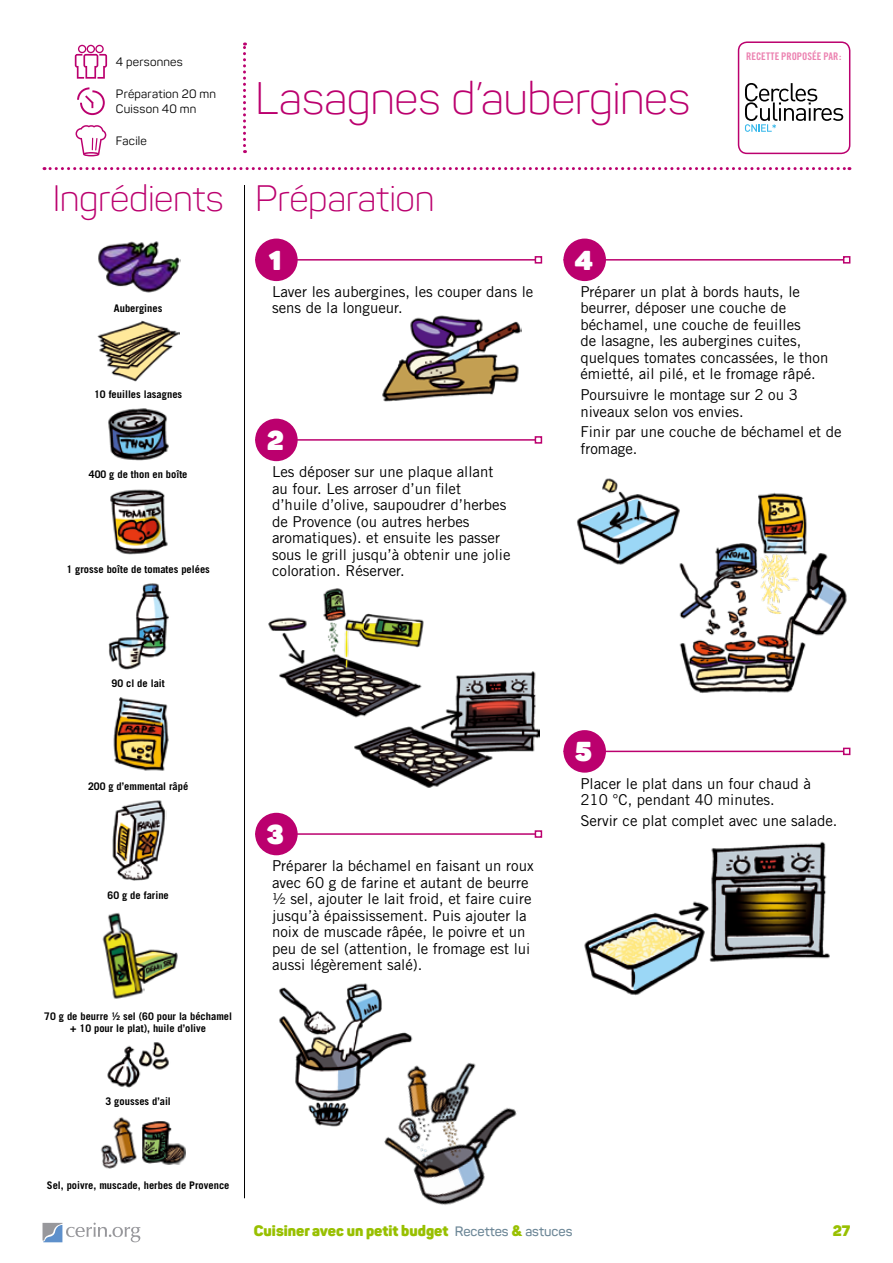
<style>
.page{position:relative;width:893px;height:1263px;background:#fff}
.page>*{position:absolute;margin:0;border:0;box-sizing:border-box;transform-origin:0 0}
.t1{font:300 45px "Panton";letter-spacing:-.01em;color:#bb006e}
.t2{font:300 36.3px "Panton";letter-spacing:-.005em;color:#bb006e}
.t3{font:800 27px "Panton";color:#fff}
.t4{font:15px/16.5px "Trade Gothic LT";color:#000}
.t5{font:900 15px "Panton";color:#98c000}
.t6{font:12px/15px "Panton";letter-spacing:.015em;color:#000}
.t7{font:700 10.5px/12px "Trade Gothic LT";color:#000;text-align:center}
.t8{font:10.5px "Trade Gothic LT Bold Cond Twenty";letter-spacing:.005em;color:#ec82b1}
.s1{font-weight:600;font-size:13.5px;color:#6e8898}
</style>
<div class="page">
<svg style="left:43px;top:1222px;width:97px;height:20px"></svg>
<svg style="left:76px;top:125px;width:30px;height:31px"></svg>
<svg style="left:75px;top:45px;width:32px;height:34px"></svg>
<svg style="left:77px;top:87px;width:28px;height:28px"></svg>
<hr style="left:244px;top:185px;width:1px;height:1013px;background:#000">
<svg style="left:243px;top:43px;width:3px;height:110px"></svg>
<svg style="left:44px;top:167px;width:806px;height:3px"></svg>
<img style="left:113px;top:697px;width:56px;height:74px">
<img style="left:107px;top:1042px;width:62px;height:46px">
<img style="left:98px;top:241px;width:82px;height:52px">
<img style="left:112px;top:800px;width:54px;height:81px">
<img style="left:97px;top:320px;width:83px;height:61px">
<img style="left:146px;top:949px;width:32px;height:34px">
<img style="left:102px;top:912px;width:44px;height:87px">
<img style="left:108px;top:583px;width:61px;height:87px">
<img style="left:171px;top:1144px;width:14px;height:20px">
<img style="left:144px;top:1121px;width:27px;height:43px">
<img style="left:101px;top:1117px;width:43px;height:52px">
<img style="left:108px;top:408px;width:61px;height:53px">
<img style="left:110px;top:489px;width:58px;height:66px">
<img style="left:382px;top:315px;width:140px;height:87px">
<img style="left:268px;top:588px;width:156px;height:129px">
<img style="left:353px;top:669px;width:187px;height:119px">
<img style="left:279px;top:983px;width:127px;height:144px">
<img style="left:360px;top:1033px;width:157px;height:172px">
<img style="left:577px;top:478px;width:96px;height:87px">
<img style="left:673px;top:492px;width:174px;height:201px">
<img style="left:584px;top:841px;width:246px;height:155px">
<div style="left:738px;top:41px;width:112px;height:113px;border:2px solid #bb006e;border-radius:9px"></div>
<svg style="left:745px;top:83px;width:98px;height:49px"></svg>
<hr style="left:255px;top:259px;width:280px;height:2px;background:#bb006e">
<div style="left:535px;top:256px;width:7px;height:8px;border:2px solid #bb006e"></div>
<div style="left:255px;top:239px;width:43px;height:42px;background:#bb006e;border-radius:50%"></div>
<hr style="left:255px;top:439px;width:280px;height:2px;background:#bb006e">
<div style="left:535px;top:436px;width:7px;height:8px;border:2px solid #bb006e"></div>
<div style="left:255px;top:419px;width:43px;height:42px;background:#bb006e;border-radius:50%"></div>
<hr style="left:255px;top:833px;width:280px;height:2px;background:#bb006e">
<div style="left:535px;top:830px;width:7px;height:8px;border:2px solid #bb006e"></div>
<div style="left:255px;top:813px;width:43px;height:42px;background:#bb006e;border-radius:50%"></div>
<hr style="left:563px;top:259px;width:281px;height:2px;background:#bb006e">
<div style="left:843px;top:256px;width:7px;height:8px;border:2px solid #bb006e"></div>
<div style="left:563px;top:239px;width:43px;height:42px;background:#bb006e;border-radius:50%"></div>
<hr style="left:563px;top:751px;width:281px;height:1px;background:#bb006e">
<div style="left:843px;top:748px;width:7px;height:7px;border:2px solid #bb006e"></div>
<div style="left:563px;top:730px;width:43px;height:43px;background:#bb006e;border-radius:50%"></div>
<p class="t6" style="left:116px;top:54px;width:68px">4 personnes</p>
<p class="t6" style="left:116px;top:86px;width:101px">Préparation 20 mn<br>Cuisson 40 mn</p>
<p class="t6" style="left:116px;top:133px;width:32px">Facile</p>
<h1 class="t1" style="left:255px;top:71px;width:437px">Lasagnes d’aubergines</h1>
<h2 class="t2" style="left:53px;top:176px;width:383px">Ingrédients Préparation</h2>
<h3 class="t3" style="left:269px;top:243px;width:14px">1</h3>
<h3 class="t3" style="left:575px;top:243px;width:20px">4</h3>
<p class="t8" style="left:746px;top:50px;width:97px">RECETTE PROPOSÉE PAR:</p>
<p class="t7" style="left:114px;top:302px;width:50px">Aubergines</p>
<p class="t7" style="left:94px;top:388px;width:90px">10 feuilles lasagnes</p>
<p class="t7" style="left:89px;top:468px;width:100px">400 g de thon en boîte</p>
<p class="t7" style="left:66px;top:563px;width:145px">1 grosse boîte de tomates pelées</p>
<p class="t4" style="left:272px;top:283px;width:263px">Laver les aubergines, les couper dans le sens de la longueur.</p>
<h3 class="t3" style="left:267px;top:423px;width:18px">2</h3>
<p class="t4" style="left:272px;top:463px;width:240px">Les déposer sur une plaque allant au four. Les arroser d’un filet<br>d’huile d’olive, saupoudrer d’herbes de Provence (ou autres herbes aromatiques). et ensuite les passer sous le grill jusqu’à obtenir une jolie coloration. Réserver.</p>
<p class="t4" style="left:580px;top:283px;width:249px">Préparer un plat à bords hauts, le beurrer, déposer une couche de béchamel, une couche de feuilles<br>de lasagne, les aubergines cuites, quelques tomates concassées, le thon émietté, ail pilé, et le fromage râpé.</p>
<p class="t4" style="left:580px;top:386px;width:219px">Poursuivre le montage sur 2 ou 3 niveaux selon vos envies.</p>
<p class="t4" style="left:580px;top:424px;width:263px">Finir par une couche de béchamel et de fromage.</p>
<p class="t7" style="left:112px;top:677px;width:55px">90 cl de lait</p>
<p class="t7" style="left:88px;top:780px;width:102px">200 g d’emmental râpé</p>
<p class="t7" style="left:108px;top:889px;width:63px">60 g de farine</p>
<p class="t7" style="left:44px;top:1010px;width:189px">70 g de beurre ½ sel (60 pour la béchamel + 10 pour le plat), huile d’olive</p>
<p class="t7" style="left:106px;top:1095px;width:67px">3 gousses d’ail</p>
<h3 class="t3" style="left:267px;top:817px;width:19px">3</h3>
<p class="t4" style="left:272px;top:857px;width:263px">Préparer la béchamel en faisant un roux avec 60 g de farine et autant de beurre ½ sel, ajouter le lait froid, et faire cuire jusqu’à épaississement. Puis ajouter la noix de muscade râpée, le poivre et un peu de sel (attention, le fromage est lui aussi légèrement salé).</p>
<h3 class="t3" style="left:575px;top:734px;width:18px">5</h3>
<p class="t4" style="left:580px;top:775px;width:232px">Placer le plat dans un four chaud à<br>210 °C, pendant 40 minutes.</p>
<p class="t4" style="left:580px;top:812px;width:259px">Servir ce plat complet avec une salade.</p>
<p class="t7" style="left:47px;top:1179px;width:184px">Sel, poivre, muscade, herbes de Provence</p>
<p class="t5" style="left:254px;top:1221px;width:320px">Cuisiner avec un petit budget <span class="s1">Recettes</span> &amp; <span class="s1">astuces</span></p>
<p class="t5" style="left:833px;top:1221px;width:19px">27</p>
</div>
